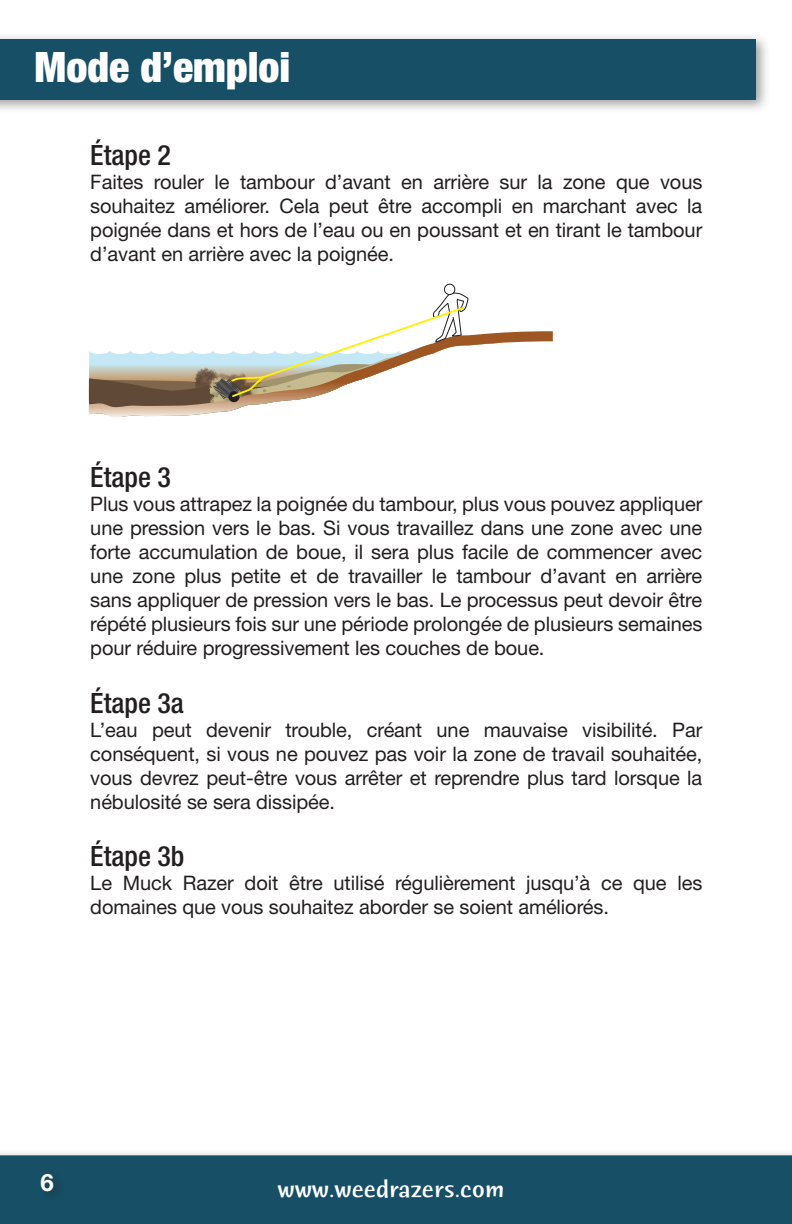
<style>
.page{position:relative;width:792px;height:1224px;background:#fff}
.page>*{position:absolute;margin:0;border:0;box-sizing:border-box;transform-origin:0 0}
.t1{font:900 condensed 42px "Helvetica Neue LT Pro";color:#fff}
.t2{font:500 condensed 28px "Helvetica Neue LT Pro";color:#231f20}
.t3{font:500 24px "Humana Sans ITC Std";color:#fff}
.t4{font:700 24px "Helvetica Neue LT Pro";color:#fff}
.t5{font:20px/24px "Helvetica Neue LT Pro";letter-spacing:-.005em;color:#231f20;text-align:justify}
</style>
<div class="page">
<div style="left:0;top:1148px;width:792px;height:76px;background:#f6f6f6"></div>
<div style="left:0;top:1155px;width:792px;height:69px;background:#164f66"></div>
<div style="left:39px;top:1171px;width:25px;height:31px;background:#164c62"></div>
<div style="left:0;top:32px;width:771px;height:83px;background:#231f20;opacity:.45"></div>
<div style="left:0;top:39px;width:756px;height:61px;background:#164f66"></div>
<svg style="left:501px;top:331px;width:52px;height:12px"></svg>
<svg style="left:89px;top:284px;width:412px;height:133px"></svg>
<h1 class="t1" style="left:35px;top:42px;width:257px">Mode d’emploi</h1>
<h2 class="t2" style="left:90px;top:139px;width:82px">Étape 2</h2>
<p class="t5" style="left:90px;top:170px;width:614px">Faites rouler le tambour d’avant en arrière sur la zone que vous souhaitez améliorer. Cela peut être accompli en marchant avec la poignée dans et hors de l’eau ou en poussant et en tirant le tambour d’avant en arrière avec la poignée.</p>
<h2 class="t2" style="left:90px;top:460px;width:82px">Étape 3</h2>
<p class="t5" style="left:90px;top:491px;width:614px">Plus vous attrapez la poignée du tambour, plus vous pouvez appliquer une pression vers le bas. Si vous travaillez dans une zone avec une forte accumulation de boue, il sera plus facile de commencer avec une zone plus petite et de travailler le tambour d’avant en arrière sans appliquer de pression vers le bas. Le processus peut devoir être répété plusieurs fois sur une période prolongée de plusieurs semaines pour réduire progressivement les couches de boue.</p>
<h2 class="t2" style="left:90px;top:686px;width:95px">Étape 3a</h2>
<p class="t5" style="left:90px;top:717px;width:614px">L’eau peut devenir trouble, créant une mauvaise visibilité. Par conséquent, si vous ne pouvez pas voir la zone de travail souhaitée, vous devrez peut-être vous arrêter et reprendre plus tard lorsque la nébulosité se sera dissipée.</p>
<h2 class="t2" style="left:90px;top:839px;width:95px">Étape 3b</h2>
<p class="t5" style="left:90px;top:871px;width:614px">Le Muck Razer doit être utilisé régulièrement jusqu’à ce que les domaines que vous souhaitez aborder se soient améliorés.</p>
<p class="t4" style="left:41px;top:1167px;width:15px">6</p>
<p class="t3" style="left:277px;top:1177px;width:228px">www.weedrazers.com</p>
</div>
